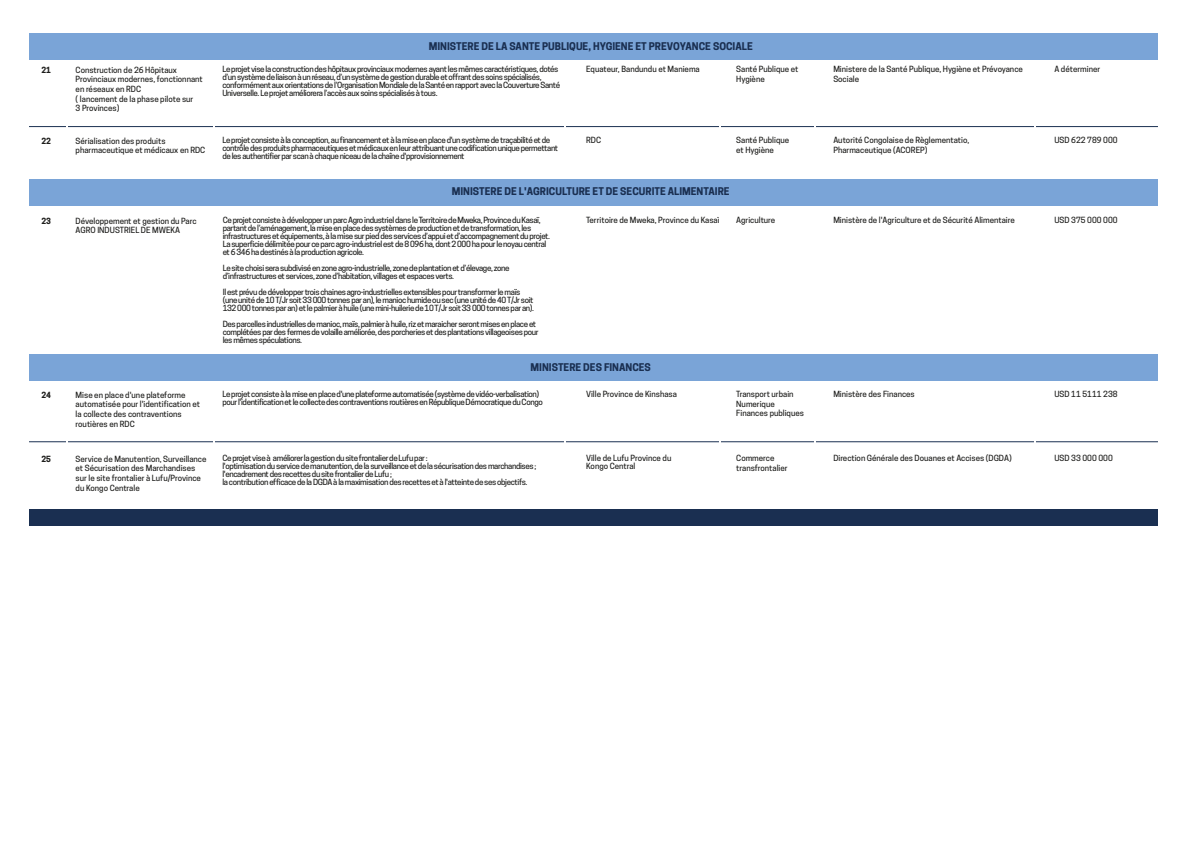
<style>
.page{position:relative;width:1191px;height:842px;background:#fff}
.page>*{position:absolute;margin:0;border:0;box-sizing:border-box;transform-origin:0 0}
.t1{font:700 10px "Cooper Hewitt";color:#1a2f51}
.t2{font:500 8px/8px "Cooper Hewitt";letter-spacing:-.045em;color:#1d1d1b}
.t3{font:500 8px/9.6px "Cooper Hewitt";color:#1d1d1b}
.t4{font:700 8px "Cooper Hewitt";color:#1d1d1b}
</style>
<div class="page">
<hr style="left:29px;top:126px;width:1129px;height:1px;background:#1a3051">
<hr style="left:29px;top:441px;width:1129px;height:1px;background:#1a3051">
<hr style="left:66px;top:7px;width:2px;height:558px;background:#fff">
<hr style="left:213px;top:7px;width:2px;height:558px;background:#fff">
<hr style="left:719px;top:7px;width:2px;height:558px;background:#fff">
<hr style="left:814px;top:7px;width:2px;height:558px;background:#fff">
<hr style="left:1033px;top:7px;width:2px;height:558px;background:#fff">
<hr style="left:564px;top:7px;width:2px;height:558px;background:#fff">
<div style="left:29px;top:33px;width:1129px;height:27px;background:#7aa4d7"></div>
<div style="left:29px;top:510px;width:1129px;height:16px;background:#1a2f51"></div>
<div style="left:29px;top:179px;width:1129px;height:27px;background:#7aa4d7"></div>
<div style="left:29px;top:354px;width:1129px;height:27px;background:#7aa4d7"></div>
<p class="t1" style="left:429px;top:40px;width:325px">MINISTERE DE LA SANTE PUBLIQUE, HYGIENE ET PREVOYANCE SOCIALE</p>
<p class="t4" style="left:41px;top:65px;width:11px">21</p>
<p class="t3" style="left:76px;top:65px;width:129px">Construction de 26 Hôpitaux<br>Provinciaux modernes, fonctionnant en réseaux en RDC<br>( lancement de la phase pilote sur<br>3 Provinces)</p>
<p class="t3" style="left:586px;top:64px;width:115px">Equateur, Bandundu et Maniema</p>
<p class="t3" style="left:736px;top:64px;width:64px">Santé Publique et<br>Hygiène</p>
<p class="t3" style="left:833px;top:64px;width:191px">Ministere de la Santé Publique, Hygiène et Prévoyance<br>Sociale</p>
<p class="t2" style="left:222px;top:65px;width:337px">Le projet vise la construction des hôpitaux provinciaux modernes ayant les mêmes caractéristiques, dotés</p>
<p class="t3" style="left:1054px;top:64px;width:47px">A déterminer</p>
<p class="t2" style="left:222px;top:73px;width:339px">d’un système de liaison à un réseau, d’un système de gestion durable et offrant des soins spécialisés, conformément aux orientations de l’Organisation Mondiale de la Santé en rapport avec la Couverture Santé<br>Universelle. Le projet améliorera l’accès aux soins spécialisés à tous.</p>
<p class="t2" style="left:222px;top:136px;width:329px">Le projet consiste à la conception, au financement et à la mise en place d'un système de traçabilité et de</p>
<p class="t3" style="left:1054px;top:135px;width:65px">USD 622 789 000</p>
<p class="t2" style="left:222px;top:144px;width:337px">contrôle des produits pharmaceutiques et médicaux en leur attribuant une codification unique permettant de les authentifier par scan à chaque niceau de la chaîne d'pprovisionnement</p>
<p class="t4" style="left:41px;top:136px;width:11px">22</p>
<p class="t3" style="left:76px;top:136px;width:131px">Sérialisation des produits pharmaceutique et médicaux en RDC</p>
<p class="t2" style="left:586px;top:136px;width:16px">RDC</p>
<p class="t3" style="left:736px;top:135px;width:54px">Santé Publique et Hygiène</p>
<p class="t3" style="left:833px;top:135px;width:137px">Autorité Congolaise de Règlementatio,<br>Pharmaceutique (ACOREP)</p>
<p class="t1" style="left:452px;top:185px;width:279px">MINISTERE DE L'AGRICULTURE ET DE SECURITE ALIMENTAIRE</p>
<p class="t4" style="left:41px;top:216px;width:11px">23</p>
<p class="t3" style="left:76px;top:216px;width:122px">Développement et gestion du Parc<br>AGRO INDUSTRIEL DE MWEKA</p>
<p class="t2" style="left:223px;top:216px;width:319px">Ce projet consiste à développer un parc Agro industriel dans le Territoire de Mweka, Province du Kasaï,</p>
<p class="t3" style="left:586px;top:215px;width:135px">Territoire de Mweka, Province du Kasaï</p>
<p class="t3" style="left:736px;top:215px;width:40px">Agriculture</p>
<p class="t3" style="left:833px;top:215px;width:183px">Ministère de l'Agriculture et de Sécurité Alimentaire</p>
<p class="t3" style="left:1054px;top:215px;width:65px">USD 375 000 000</p>
<p class="t2" style="left:223px;top:224px;width:329px">partant de l’aménagement, la mise en place des systèmes de production et de transformation, les infrastructures et équipements, à la mise sur pied des services d’appui et d’accompagnement du projet.<br>La superficie délimitée pour ce parc agro-industriel est de 8 096 ha, dont 2 000 ha pour le noyau central et 6 346 ha destinés à la production agricole.</p>
<p class="t2" style="left:223px;top:264px;width:288px">Le site choisi sera subdivisé en zone agro-industrielle, zone de plantation et d’élevage, zone d’infrastructures et services, zone d’habitation, villages et espaces verts.</p>
<p class="t2" style="left:223px;top:288px;width:313px">Il est prévu de développer trois chaines agro-industrielles extensibles pour transformer le maïs (une unité de 10 T/Jr soit 33 000 tonnes par an), le manioc humide ou sec (une unité de 40 T/Jr soit<br>132 000 tonnes par an) et le palmier à huile (une mini-huilerie de 10 T/Jr soit 33 000 tonnes par an).</p>
<p class="t2" style="left:223px;top:320px;width:317px">Des parcelles industrielles de manioc, maïs, palmier à huile, riz et maraicher seront mises en place et complétées par des fermes de volaille améliorée, des porcheries et des plantations villageoises pour les mêmes spéculations.</p>
<p class="t1" style="left:530px;top:361px;width:122px">MINISTERE DES FINANCES</p>
<p class="t2" style="left:222px;top:390px;width:318px">Le projet consiste à la mise en place d'une plateforme automatisée (système de vidéo-verbalisation)</p>
<p class="t3" style="left:833px;top:389px;width:83px">Ministère des Finances</p>
<p class="t3" style="left:1054px;top:389px;width:65px">USD 11 5111 238</p>
<p class="t2" style="left:222px;top:398px;width:322px">pour l'identification et le collecte des contraventions routières en République Démocratique du Congo</p>
<p class="t4" style="left:41px;top:390px;width:11px">24</p>
<p class="t3" style="left:76px;top:390px;width:126px">Mise en place d'une plateforme automatisée pour l'identification et la collecte des contraventions routières en RDC</p>
<p class="t3" style="left:586px;top:389px;width:92px">Ville Province de Kinshasa</p>
<p class="t3" style="left:736px;top:389px;width:69px">Transport urbain<br>Numerique<br>Finances publiques</p>
<p class="t2" style="left:222px;top:454px;width:207px">Ce projet vise à améliorer la gestion du site frontalier de Lufu par :</p>
<p class="t3" style="left:833px;top:453px;width:180px">Direction Générale des Douanes et Accises (DGDA)</p>
<p class="t3" style="left:1054px;top:453px;width:60px">USD 33 000 000</p>
<p class="t2" style="left:222px;top:462px;width:315px">l'optimisation du service de manutention, de la surveillance et de la sécurisation des marchandises ; l'encadrement des recettes du site frontalier de Lufu ;<br>la contribution efficace de la DGDA à la maximisation des recettes et à l'atteinte de ses objectifs.</p>
<p class="t4" style="left:41px;top:454px;width:11px">25</p>
<p class="t3" style="left:76px;top:454px;width:132px">Service de Manutention, Surveillance et Sécurisation des Marchandises sur le site frontalier à Lufu/Province du Kongo Centrale</p>
<p class="t3" style="left:586px;top:454px;width:87px;line-height:8px">Ville de Lufu Province du<br>Kongo Central</p>
<p class="t3" style="left:736px;top:453px;width:53px">Commerce transfrontalier</p>
</div>
